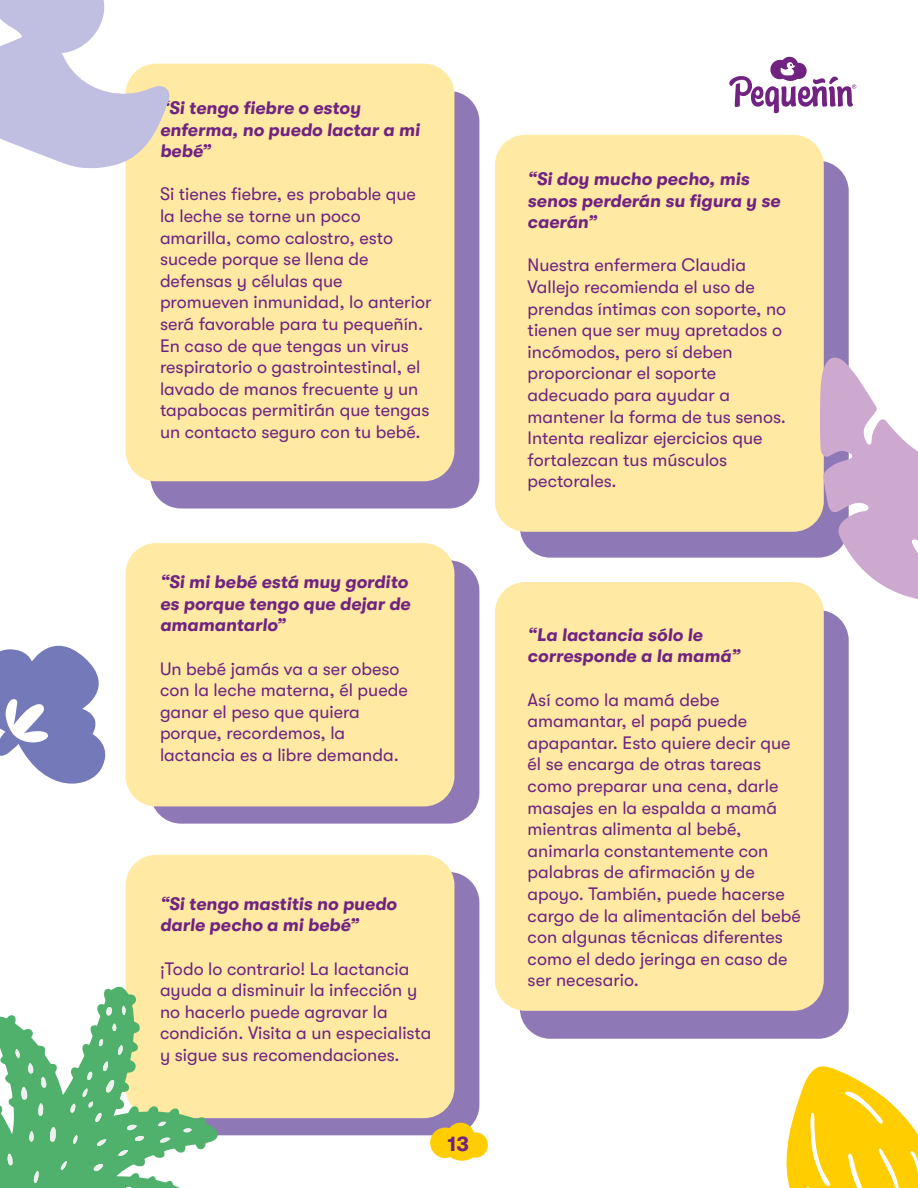
<style>
.page{position:relative;width:918px;height:1188px;background:#fff}
.page>*{position:absolute;margin:0;border:0;box-sizing:border-box;transform-origin:0 0}
.t1{font:700 21px "GT Walsheim Pro";color:#712381}
.t2{font:18px/21.6px "GT Walsheim Pro";color:#712381}
.t3{font:italic 700 18px/21.6px "GT Walsheim Pro";color:#712381}
</style>
<div class="page">
<div style="left:151px;top:91px;width:328px;height:418px;background:#8e78b5;border-radius:31px"></div>
<div style="left:126px;top:64px;width:328px;height:417px;background:#ffe9a3;border-radius:31px"></div>
<div style="left:151px;top:560px;width:328px;height:264px;background:#8e78b5;border-radius:31px"></div>
<div style="left:126px;top:543px;width:328px;height:263px;background:#ffe9a3;border-radius:31px"></div>
<div style="left:151px;top:872px;width:328px;height:263px;background:#8e78b5;border-radius:31px"></div>
<div style="left:126px;top:855px;width:328px;height:263px;background:#ffe9a3;border-radius:31px"></div>
<div style="left:520px;top:161px;width:329px;height:397px;background:#8e78b5;border-radius:31px"></div>
<div style="left:495px;top:135px;width:329px;height:397px;background:#ffe9a3;border-radius:31px"></div>
<div style="left:520px;top:610px;width:329px;height:429px;background:#8e78b5;border-radius:31px"></div>
<div style="left:495px;top:582px;width:329px;height:429px;background:#ffe9a3;border-radius:31px"></div>
<svg style="left:0;top:645px;width:106px;height:139px"></svg>
<svg style="left:729px;top:56px;width:127px;height:57px"></svg>
<svg style="left:0;top:985px;width:220px;height:203px"></svg>
<svg style="left:50px;top:1127px;width:6px;height:15px"></svg>
<svg style="left:21px;top:1087px;width:7px;height:13px"></svg>
<svg style="left:38px;top:1103px;width:5px;height:13px"></svg>
<svg style="left:7px;top:1154px;width:6px;height:11px"></svg>
<svg style="left:93px;top:1164px;width:10px;height:7px"></svg>
<svg style="left:41px;top:1077px;width:5px;height:11px"></svg>
<svg style="left:28px;top:1063px;width:6px;height:11px"></svg>
<svg style="left:33px;top:1171px;width:6px;height:12px"></svg>
<svg style="left:106px;top:1007px;width:6px;height:9px"></svg>
<svg style="left:29px;top:1131px;width:5px;height:11px"></svg>
<svg style="left:97px;top:1139px;width:9px;height:7px"></svg>
<svg style="left:160px;top:1136px;width:10px;height:8px"></svg>
<svg style="left:118px;top:1149px;width:10px;height:8px"></svg>
<svg style="left:117px;top:1045px;width:7px;height:10px"></svg>
<svg style="left:127px;top:1124px;width:17px;height:18px"></svg>
<svg style="left:70px;top:1104px;width:6px;height:9px"></svg>
<svg style="left:183px;top:1127px;width:9px;height:7px"></svg>
<svg style="left:14px;top:1049px;width:7px;height:9px"></svg>
<svg style="left:121px;top:1006px;width:5px;height:9px"></svg>
<svg style="left:158px;top:1121px;width:8px;height:6px"></svg>
<svg style="left:61px;top:1161px;width:6px;height:9px"></svg>
<svg style="left:72px;top:1135px;width:6px;height:9px"></svg>
<svg style="left:125px;top:1186px;width:7px;height:2px"></svg>
<svg style="left:112px;top:1023px;width:5px;height:8px"></svg>
<svg style="left:99px;top:1039px;width:4px;height:7px"></svg>
<svg style="left:82px;top:1061px;width:32px;height:61px;background:#61b87a"></svg>
<svg style="left:786px;top:1066px;width:132px;height:122px"></svg>
<svg style="left:820px;top:352px;width:98px;height:282px"></svg>
<svg style="left:0;top:0;width:170px;height:168px"></svg>
<svg style="left:430px;top:1123px;width:58px;height:38px"></svg>
<p class="t3" style="left:160px;top:97px;width:261px">“Si tengo fiebre o estoy enferma, no puedo lactar a mi bebé”</p>
<p class="t2" style="left:160px;top:183px;width:273px">Si tienes fiebre, es probable que la leche se torne un poco amarilla, como calostro, esto sucede porque se llena de defensas y células que promueven inmunidad, lo anterior será favorable para tu pequeñín.<br>En caso de que tengas un virus respiratorio o gastrointestinal, el lavado de manos frecuente y un tapabocas permitirán que tengas un contacto seguro con tu bebé.</p>
<p class="t3" style="left:160px;top:571px;width:252px">“Si mi bebé está muy gordito es porque tengo que dejar de amamantarlo”</p>
<p class="t2" style="left:160px;top:658px;width:249px">Un bebé jamás va a ser obeso con la leche materna, él puede ganar el peso que quiera porque, recordemos, la lactancia es a libre demanda.</p>
<p class="t3" style="left:160px;top:893px;width:238px">“Si tengo mastitis no puedo darle pecho a mi bebé”</p>
<p class="t2" style="left:160px;top:958px;width:273px">¡Todo lo contrario! La lactancia ayuda a disminuir la infección y no hacerlo puede agravar la condición. Visita a un especialista y sigue sus recomendaciones.</p>
<p class="t1" style="left:447px;top:1132px;width:23px">13</p>
<p class="t3" style="left:528px;top:168px;width:254px">“Si doy mucho pecho, mis senos perderán su figura y se caerán”</p>
<p class="t2" style="left:528px;top:255px;width:260px">Nuestra enfermera Claudia<br>Vallejo recomienda el uso de prendas íntimas con soporte, no tienen que ser muy apretados o incómodos, pero sí deben proporcionar el soporte adecuado para ayudar a mantener la forma de tus senos.<br>Intenta realizar ejercicios que fortalezcan tus músculos pectorales.</p>
<p class="t3" style="left:528px;top:624px;width:214px">“La lactancia sólo le corresponde a la mamá”</p>
<p class="t2" style="left:528px;top:689px;width:275px">Así como la mamá debe amamantar, el papá puede apapantar. Esto quiere decir que él se encarga de otras tareas como preparar una cena, darle masajes en la espalda a mamá mientras alimenta al bebé, animarla constantemente con palabras de afirmación y de apoyo. También, puede hacerse cargo de la alimentación del bebé con algunas técnicas diferentes como el dedo jeringa en caso de ser necesario.</p>
</div>
